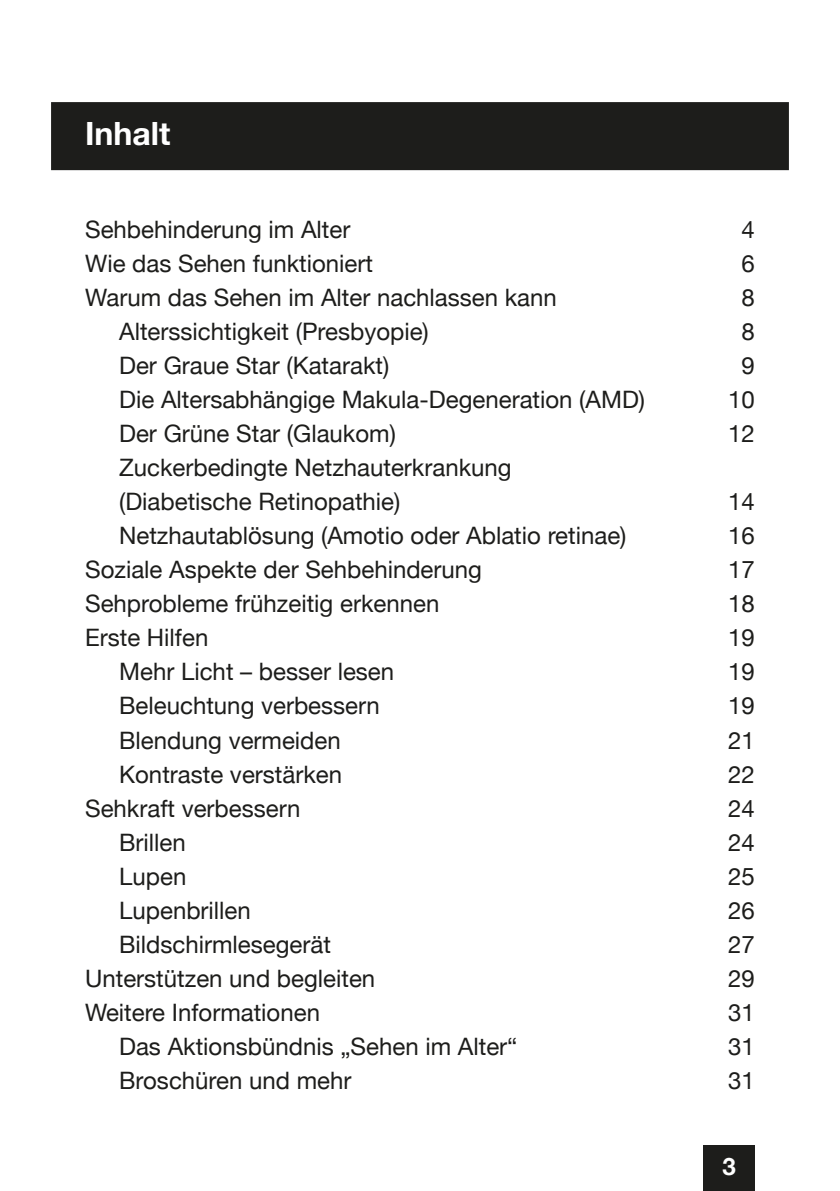
<style>
.page{position:relative;width:840px;height:1191px;background:#fff}
.page>*{position:absolute;margin:0;border:0;box-sizing:border-box;transform-origin:0 0}
.t1{font:700 32px "Helvetica Neue";color:#fff}
.t2{font:24px/34px "Helvetica Neue";color:#1d1d1b}
.t3{font:700 24px "Helvetica Neue";color:#fff}
</style>
<div class="page">
<div style="left:703px;top:1145px;width:51px;height:46px;background:#1d1d1b"></div>
<div style="left:51px;top:102px;width:737px;height:68px;background:#1d1d1b"></div>
<h2 class="t1" style="left:85px;top:109px;width:87px">Inhalt</h2>
<p class="t2" style="left:85px;top:214px;width:266px">Sehbehinderung im Alter</p>
<p class="t2" style="left:741px;top:214px;width:15px">4</p>
<p class="t2" style="left:85px;top:248px;width:289px">Wie das Sehen funktioniert</p>
<p class="t2" style="left:741px;top:248px;width:15px">6</p>
<p class="t2" style="left:85px;top:282px;width:473px">Warum das Sehen im Alter nachlassen kann</p>
<p class="t2" style="left:741px;top:282px;width:15px">8</p>
<p class="t2" style="left:119px;top:316px;width:311px">Alterssichtigkeit (Presbyopie)</p>
<p class="t2" style="left:741px;top:316px;width:15px">8</p>
<p class="t2" style="left:119px;top:350px;width:271px">Der Graue Star (Katarakt)</p>
<p class="t2" style="left:741px;top:350px;width:15px">9</p>
<p class="t2" style="left:119px;top:384px;width:527px">Die Altersabhängige Makula-Degeneration (AMD)</p>
<p class="t2" style="left:727px;top:384px;width:28px">10</p>
<p class="t2" style="left:119px;top:418px;width:278px">Der Grüne Star (Glaukom)</p>
<p class="t2" style="left:727px;top:418px;width:28px">12</p>
<p class="t2" style="left:119px;top:452px;width:394px">Zuckerbedingte Netzhauterkrankung (Diabetische Retinopathie)</p>
<p class="t2" style="left:727px;top:486px;width:28px">14</p>
<p class="t2" style="left:119px;top:520px;width:508px">Netzhautablösung (Amotio oder Ablatio retinae)</p>
<p class="t2" style="left:727px;top:520px;width:28px">16</p>
<p class="t2" style="left:85px;top:554px;width:398px">Soziale Aspekte der Sehbehinderung</p>
<p class="t2" style="left:727px;top:554px;width:28px">17</p>
<p class="t2" style="left:85px;top:588px;width:355px">Sehprobleme frühzeitig erkennen</p>
<p class="t2" style="left:727px;top:588px;width:28px">18</p>
<p class="t2" style="left:85px;top:622px;width:125px">Erste Hilfen</p>
<p class="t2" style="left:727px;top:622px;width:28px">19</p>
<p class="t2" style="left:119px;top:656px;width:276px">Mehr Licht – besser lesen</p>
<p class="t2" style="left:727px;top:656px;width:28px">19</p>
<p class="t2" style="left:119px;top:690px;width:262px">Beleuchtung verbessern</p>
<p class="t2" style="left:727px;top:690px;width:28px">19</p>
<p class="t2" style="left:119px;top:724px;width:223px">Blendung vermeiden</p>
<p class="t2" style="left:727px;top:724px;width:28px">21</p>
<p class="t2" style="left:119px;top:758px;width:224px">Kontraste verstärken</p>
<p class="t2" style="left:727px;top:758px;width:28px">22</p>
<p class="t2" style="left:85px;top:792px;width:217px">Sehkraft verbessern</p>
<p class="t2" style="left:727px;top:792px;width:28px">24</p>
<p class="t2" style="left:119px;top:826px;width:68px">Brillen</p>
<p class="t2" style="left:727px;top:826px;width:28px">24</p>
<p class="t2" style="left:119px;top:860px;width:69px">Lupen</p>
<p class="t2" style="left:727px;top:860px;width:28px">25</p>
<p class="t2" style="left:119px;top:894px;width:133px">Lupenbrillen</p>
<p class="t2" style="left:727px;top:894px;width:28px">26</p>
<p class="t2" style="left:119px;top:928px;width:213px">Bildschirmlesegerät</p>
<p class="t2" style="left:727px;top:928px;width:28px">27</p>
<p class="t2" style="left:85px;top:962px;width:291px">Unterstützen und begleiten</p>
<p class="t2" style="left:727px;top:962px;width:28px">29</p>
<p class="t2" style="left:85px;top:996px;width:236px">Weitere Informationen</p>
<p class="t2" style="left:727px;top:996px;width:28px">31</p>
<p class="t2" style="left:119px;top:1030px;width:399px">Das Aktionsbündnis „Sehen im Alter“</p>
<p class="t2" style="left:727px;top:1030px;width:28px">31</p>
<p class="t2" style="left:119px;top:1064px;width:234px">Broschüren und mehr</p>
<p class="t2" style="left:727px;top:1064px;width:28px">31</p>
<p class="t3" style="left:722px;top:1147px;width:15px">3</p>
</div>
